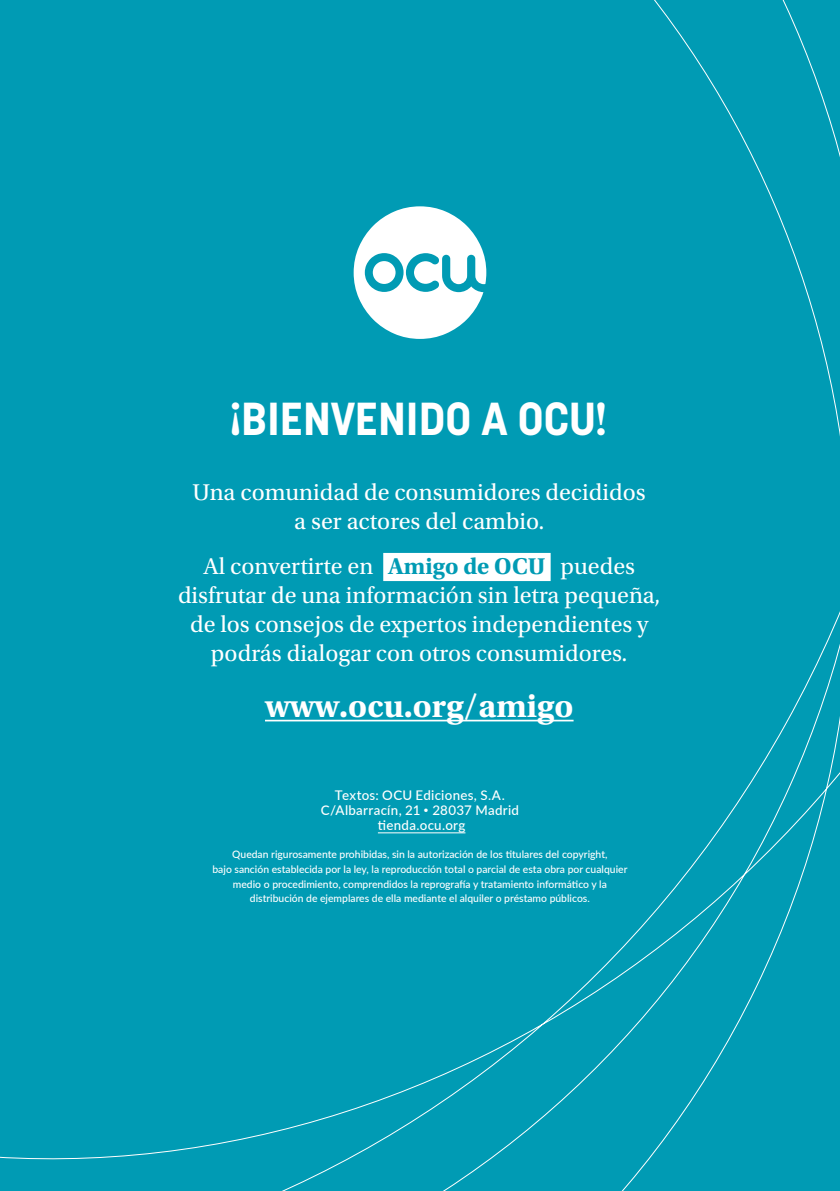
<style>
.page{position:relative;width:840px;height:1191px;background:#fff}
.page>*{position:absolute;margin:0;border:0;box-sizing:border-box;transform-origin:0 0}
.t1{font:700 45.8px "Korolev";color:#fff}
.t2{font:700 34px "Utopia Std";color:#fff}
.t3{font:24px/28.8px "Utopia Std";color:#fff;text-align:center}
.t4{font:500 13.4px/14.8px "Lato";letter-spacing:.02em;color:#fff;text-align:center}
.t5{font:500 10.4px/14.8px "Lato";color:#fff;text-align:center}
.s1{font-weight:700;color:#009bb4}
.s2{font-size:8.8px}
</style>
<div class="page">
<div style="left:0;top:0;width:839px;height:1191px;background:#009bb4"></div>
<h1 class="t1" style="left:230px;top:390px;width:379px">¡BIENVENIDO A OCU!</h1>
<h3 class="t3" style="left:193px;top:478px;width:454px">Una comunidad de consumidores decididos a ser actores del cambio.</h3>
<h3 class="t3" style="left:178px;top:552px;width:484px">Al convertirte en <span class="s1">Amigo de OCU</span> puedes disfrutar de una información sin letra pequeña, de los consejos de expertos independientes y podrás dialogar con otros consumidores.</h3>
<h2 class="t2" style="left:265px;top:686px;width:310px">www.ocu.org/amigo</h2>
<p class="t4" style="left:321px;top:787px;width:199px">Textos: OCU Ediciones, S.A.<br>C/Albarracín, 21 <span class="s2">•</span> 28037 Madrid tienda.ocu.org</p>
<p class="t5" style="left:212px;top:846px;width:416px">Quedan rigurosamente prohibidas, sin la autorización de los titulares del copyright,<br>bajo sanción establecida por la ley, la reproducción total o parcial de esta obra por cualquier medio o procedimiento, comprendidos la reprografía y tratamiento informático y la distribución de ejemplares de ella mediante el alquiler o préstamo públicos.</p>
</div>
